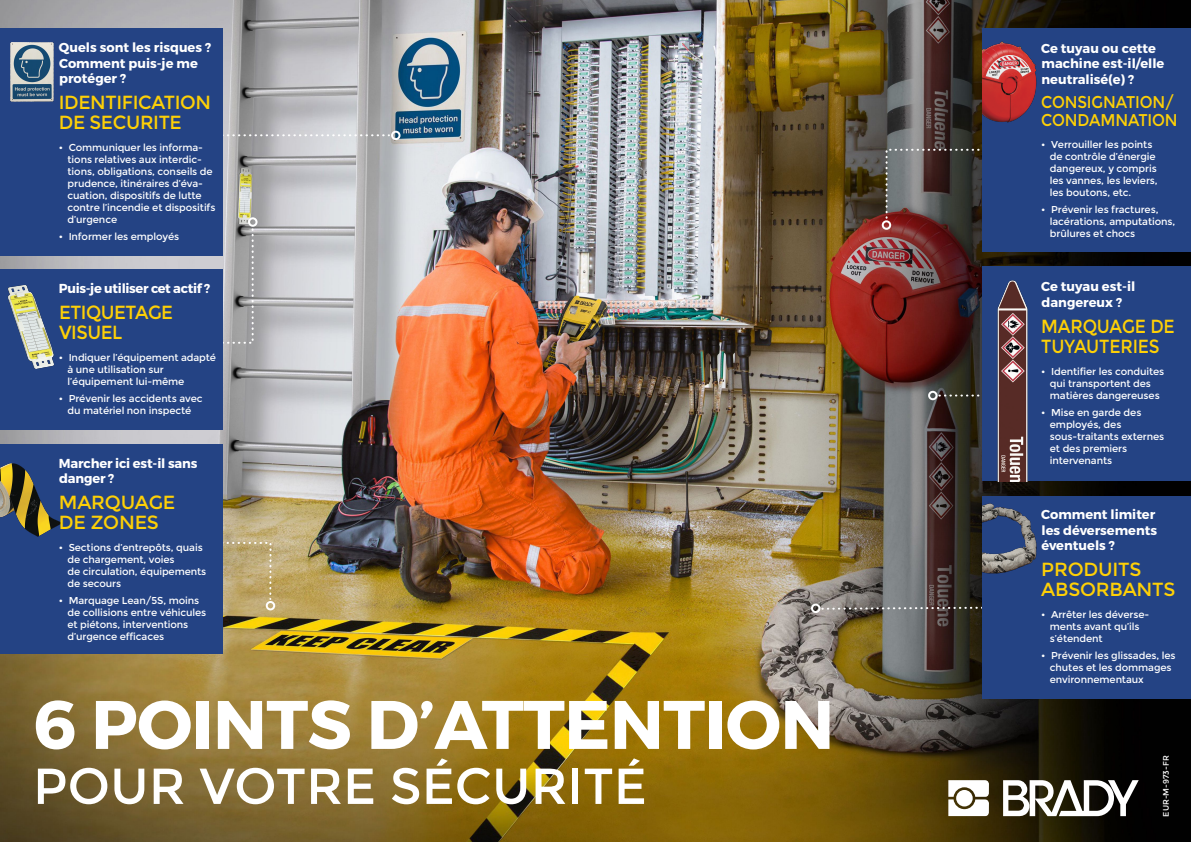
<style>
.page{position:relative;width:1191px;height:842px;background:#fff}
.page>*{position:absolute;margin:0;border:0;box-sizing:border-box;transform-origin:0 0}
.t1{font:700 68.5px "Montserrat";letter-spacing:-.01em;color:#fff}
.t2{font:50.5px "Montserrat";color:#fff}
.t3{font:19px/20px "Montserrat";letter-spacing:-.02em;color:#fed006}
.t4{font:19px/20px "Montserrat";letter-spacing:-.02em;color:#fed006;scale:.9 1}
.t5{font:19px/20px "Montserrat";letter-spacing:-.02em;color:#fed006;scale:.95 1}
.t6{font:17px/18px "Montserrat";letter-spacing:-.01em;color:#fed006;scale:.9 1}
.t7{font:700 13px/15.6px "Montserrat";color:#fff}
.t8{font:700 13px "Montserrat";letter-spacing:-.025em;color:#fff}
.t9{font:10px/12px "Montserrat";letter-spacing:-.01em;color:#fff}
.t10{font:8px "Montserrat";color:#fff}
</style>
<div class="page">
<img style="left:0;top:0;width:1191px;height:842px">
<svg style="left:222px;top:134px;width:168px;height:2px"></svg>
<svg style="left:220px;top:227px;width:35px;height:118px;background:#a5a5a7"></svg>
<svg style="left:222px;top:541px;width:50px;height:60px;background:#bba776"></svg>
<svg style="left:884px;top:148px;width:98px;height:72px;background:#564f4c"></svg>
<svg style="left:939px;top:395px;width:43px;height:2px"></svg>
<svg style="left:820px;top:606px;width:162px;height:5px"></svg>
<div style="left:0;top:28px;width:222px;height:227px;background:#244384"></div>
<div style="left:0;top:269px;width:222px;height:161px;background:#244384"></div>
<div style="left:0;top:444px;width:222px;height:209px;background:#244384"></div>
<div style="left:982px;top:28px;width:209px;height:224px;background:#244384"></div>
<div style="left:982px;top:267px;width:209px;height:214px;background:#244384"></div>
<div style="left:982px;top:496px;width:209px;height:202px;background:#244384"></div>
<div style="left:928px;top:391px;width:9px;height:9px;border:2px solid #fff;border-radius:50%"></div>
<div style="left:811px;top:604px;width:9px;height:9px;border:2px solid #fff;border-radius:50%"></div>
<div style="left:881px;top:220px;width:10px;height:10px;border:2px solid #fff;border-radius:50%"></div>
<div style="left:391px;top:131px;width:9px;height:9px;border:2px solid #fff;border-radius:50%"></div>
<div style="left:248px;top:217px;width:9px;height:10px;border:2px solid #fff;border-radius:50%"></div>
<div style="left:266px;top:601px;width:9px;height:9px;border:2px solid #fff;border-radius:50%"></div>
<img style="left:0;top:463px;width:63px;height:74px">
<img style="left:982px;top:503px;width:55px;height:71px">
<img style="left:982px;top:41px;width:55px;height:82px">
<img style="left:7px;top:285px;width:47px;height:84px">
<img style="left:10px;top:43px;width:44px;height:59px">
<img style="left:997px;top:280px;width:30px;height:201px">
<svg style="left:948px;top:780px;width:190px;height:36px"></svg>
<h3 class="t7" style="left:59px;top:40px;width:154px">Quels sont les risques ?<br>Comment puis-je me protéger ?</h3>
<h3 class="t3" style="left:59px;top:93px;width:154px">IDENTIFICATION<br>DE SECURITE</h3>
<p class="t9" style="left:68px;top:142px;width:149px;text-indent:-9px">• Communiquer les informa&shy;tions relatives aux interdic&shy;tions, obligations, conseils de prudence, itinéraires d’éva&shy;cuation, dispositifs de lutte contre l’incendie et dispositifs d’urgence</p>
<p class="t9" style="left:59px;top:231px;width:122px">• Informer les employés</p>
<h3 class="t8" style="left:59px;top:281px;width:153px">Puis-je utiliser cet actif ?</h3>
<h3 class="t5" style="left:59px;top:303px;width:121px">ETIQUETAGE<br>VISUEL</h3>
<p class="t9" style="left:68px;top:352px;width:150px;text-indent:-9px">• Indiquer l’équipement adapté à une utilisation sur l’équipement lui-même</p>
<p class="t9" style="left:59px;top:393px;width:145px;text-align:center">• Prévenir les accidents avec du matériel non inspecté</p>
<h3 class="t7" style="left:59px;top:455px;width:140px">Marcher ici est-il sans danger ?</h3>
<h3 class="t3" style="left:59px;top:492px;width:118px">MARQUAGE<br>DE ZONES</h3>
<p class="t9" style="left:68px;top:541px;width:140px;text-indent:-9px">• Sections d’entrepôts, quais de chargement, voies<br>de circulation, équipements de secours</p>
<p class="t9" style="left:68px;top:594px;width:140px;text-indent:-9px">• Marquage Lean/5S, moins de collisions entre véhicules et piétons, interventions d’urgence efficaces</p>
<h1 class="t1" style="left:33px;top:682px;width:802px">6 POINTS D’ATTENTION</h1>
<h2 class="t2" style="left:33px;top:755px;width:615px">POUR VOTRE SÉCURITÉ</h2>
<h3 class="t7" style="left:1041px;top:40px;width:125px">Ce tuyau ou cette machine est-il/elle neutralisé(e) ?</h3>
<h3 class="t6" style="left:1041px;top:93px;width:153px">CONSIGNATION/<br>CONDAMNATION</h3>
<p class="t9" style="left:1050px;top:138px;width:109px;text-indent:-9px">• Verrouiller les points de contrôle d’énergie dangereux, y compris les vannes, les leviers, les boutons, etc.</p>
<p class="t9" style="left:1050px;top:203px;width:127px;text-indent:-9px">• Prévenir les fractures, lacérations, amputations, brûlures et chocs</p>
<h3 class="t7" style="left:1041px;top:279px;width:95px">Ce tuyau est-il dangereux ?</h3>
<h3 class="t4" style="left:1041px;top:316px;width:150px">MARQUAGE DE<br>TUYAUTERIES</h3>
<p class="t9" style="left:1041px;top:365px;width:124px;text-align:center">• Identifier les conduites qui transportent des matières dangereuses</p>
<p class="t9" style="left:1050px;top:406px;width:116px;text-indent:-9px">• Mise en garde des employés, des sous-traitants externes et des premiers intervenants</p>
<h3 class="t7" style="left:1041px;top:507px;width:117px">Comment limiter les déversements éventuels ?</h3>
<h3 class="t3" style="left:1041px;top:560px;width:136px">PRODUITS<br>ABSORBANTS</h3>
<p class="t9" style="left:1050px;top:609px;width:101px;text-indent:-9px">• Arrêter les déverse&shy;ments avant qu’ils s’étendent</p>
<p class="t9" style="left:1050px;top:650px;width:127px;text-indent:-9px">• Prévenir les glissades, les chutes et les dommages environnementaux</p>
<p class="t10" style="left:1161px;top:817px;width:63px;rotate:-90deg">EUR-M-973-FR</p>
</div>
